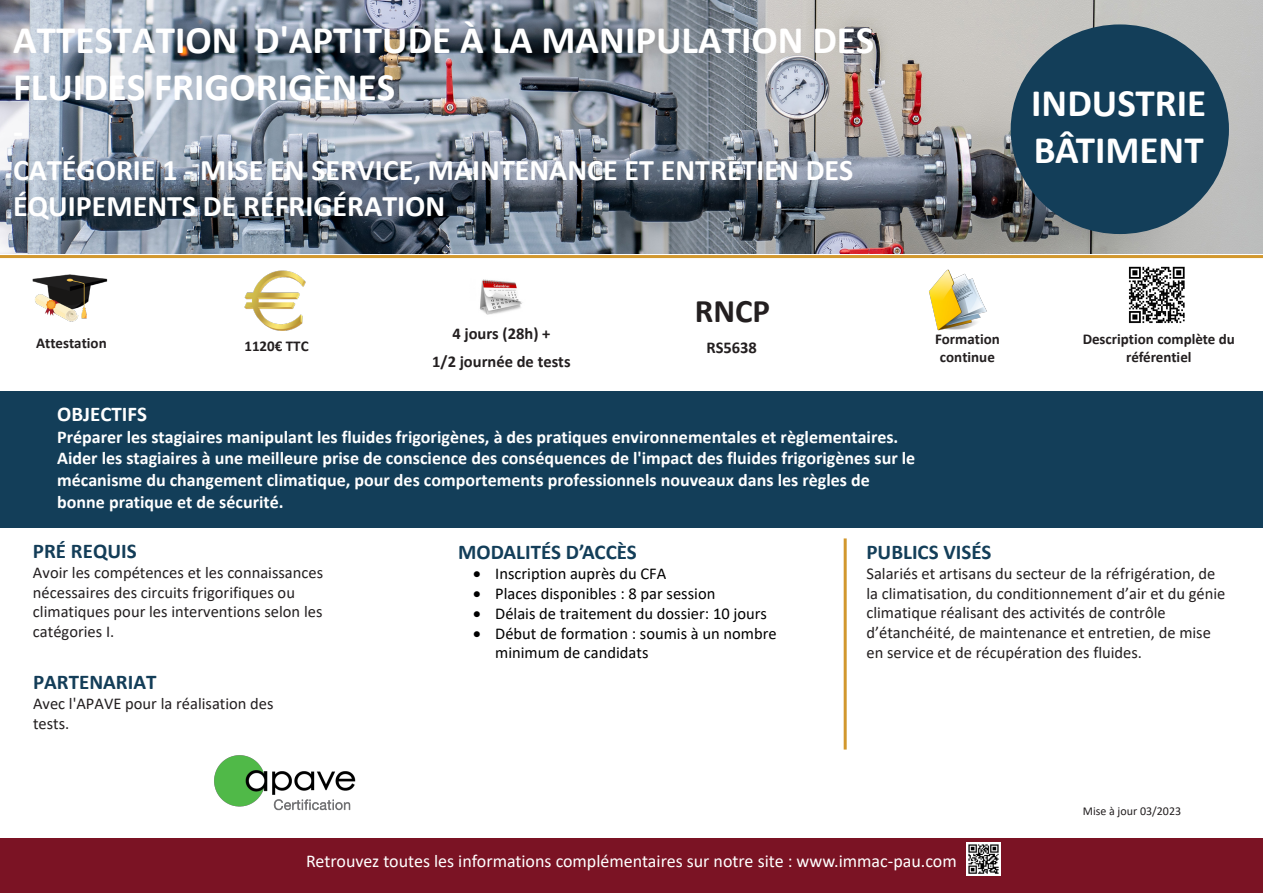
<style>
.page{position:relative;width:1263px;height:893px;background:#fff}
.page>*{position:absolute;margin:0;border:0;box-sizing:border-box;transform-origin:0 0}
.t1{font:700 39px/46.8px "Calibri";color:#fff}
.t2{font:700 39px "Calibri";color:#fff}
.t3{font:700 33px "Calibri";color:#231f20}
.t4{font:700 30px/36px "Calibri";color:#fff}
.t5{font:700 21px "Calibri";color:#133e59}
.t6{font:700 21px "Calibri";color:#133e59}
.t7{font:700 21px "Calibri";color:#133d58}
.t8{font:700 21px "Calibri";color:#fff}
.t9{font:700 21px "Calibri";color:#133d58}
.t10{font:700 18px/21.6px "Calibri";color:#fff}
.t11{font:18px "Calibri";color:#fff}
.t12{font:16.5px/19.8px "Calibri";color:#231f20}
.t13{font:16.5px/19.8px "Calibri";color:#000001}
.t14{font:700 16.5px/28px "Calibri";color:#231f20;text-align:center}
.t15{font:700 15px/18px "Calibri";color:#231f20;text-align:center}
.t16{font:700 15px/18px "Calibri";color:#231f20;text-align:center}
.t17{font:12px "Calibri";color:#231f20}
</style>
<div class="page">
<img style="left:0;top:0;width:1263px;height:254px">
<div style="left:0;top:391px;width:1263px;height:137px;background:#133e59"></div>
<div style="left:0;top:839px;width:1263px;height:54px;background:#7b1324"></div>
<div style="left:1011px;top:24px;width:218px;height:210px;background:#133e59;border-radius:50%"></div>
<hr style="left:0;top:255px;width:1263px;height:3px;background:#d2982e">
<img style="left:33px;top:274px;width:74px;height:48px">
<img style="left:480px;top:279px;width:42px;height:36px">
<img style="left:245px;top:270px;width:61px;height:61px">
<img style="left:929px;top:269px;width:58px;height:62px">
<hr style="left:844px;top:538px;width:3px;height:211px;background:#d2982e">
<img style="left:966px;top:842px;width:34px;height:34px">
<img style="left:1128px;top:267px;width:57px;height:57px">
<img style="left:214px;top:755px;width:142px;height:56px">
<p class="t1" style="left:13px;top:16px;width:863px">ATTESTATION D'APTITUDE À LA MANIPULATION DES<br>FLUIDES FRIGORIGÈNES</p>
<p class="t4" style="left:13px;top:151px;width:842px">CATÉGORIE 1 - MISE EN SERVICE, MAINTENANCE ET ENTRETIEN DES<br>ÉQUIPEMENTS DE RÉFRIGÉRATION</p>
<p class="t2" style="left:1031px;top:76px;width:176px">INDUSTRIE</p>
<p class="t2" style="left:1034px;top:123px;width:171px">BÂTIMENT</p>
<p class="t15" style="left:36px;top:334px;width:72px">Attestation</p>
<p class="t15" style="left:244px;top:337px;width:66px">1120€ TTC</p>
<p class="t14" style="left:432px;top:319px;width:140px">4 jours (28h) +<br>1/2 journée de tests</p>
<p class="t3" style="left:695px;top:287px;width:77px">RNCP</p>
<p class="t14" style="left:706px;top:333px;width:52px">RS5638</p>
<p class="t15" style="left:935px;top:330px;width:66px">Formation continue</p>
<p class="t16" style="left:1083px;top:330px;width:154px">Description complète du référentiel</p>
<p class="t8" style="left:57px;top:399px;width:91px">OBJECTIFS</p>
<p class="t10" style="left:57px;top:426px;width:859px">Préparer les stagiaires manipulant les fluides frigorigènes, à des pratiques environnementales et règlementaires.<br>Aider les stagiaires à une meilleure prise de conscience des conséquences de l'impact des fluides frigorigènes sur le mécanisme du changement climatique, pour des comportements professionnels nouveaux dans les règles de bonne pratique et de sécurité.</p>
<p class="t6" style="left:866px;top:537px;width:127px">PUBLICS VISÉS</p>
<p class="t12" style="left:866px;top:563px;width:361px">Salariés et artisans du secteur de la réfrigération, de la climatisation, du conditionnement d’air et du génie climatique réalisant des activités de contrôle d’étanchéité, de maintenance et entretien, de mise en service et de récupération des fluides.</p>
<p class="t9" style="left:33px;top:536px;width:105px">PRÉ REQUIS</p>
<p class="t12" style="left:33px;top:562px;width:292px">Avoir les compétences et les connaissances nécessaires des circuits frigorifiques ou climatiques pour les interventions selon les catégories I.</p>
<p class="t5" style="left:458px;top:537px;width:180px">MODALITÉS D’ACCÈS</p>
<p class="t13" style="left:473px;top:563px;width:195px">• Inscription auprès du CFA</p>
<p class="t13" style="left:473px;top:583px;width:244px">• Places disponibles : 8 par session</p>
<p class="t13" style="left:473px;top:603px;width:295px">• Délais de traitement du dossier: 10 jours</p>
<p class="t13" style="left:495px;top:623px;width:283px;text-indent:-22px">• Début de formation : soumis à un nombre minimum de candidats</p>
<p class="t7" style="left:33px;top:667px;width:125px">PARTENARIAT</p>
<p class="t12" style="left:33px;top:693px;width:242px">Avec l'APAVE pour la réalisation des tests.</p>
<p class="t11" style="left:306px;top:849px;width:652px">Retrouvez toutes les informations complémentaires sur notre site : www.immac-pau.com</p>
<p class="t17" style="left:1083px;top:802px;width:100px">Mise à jour 03/2023</p>
</div>
